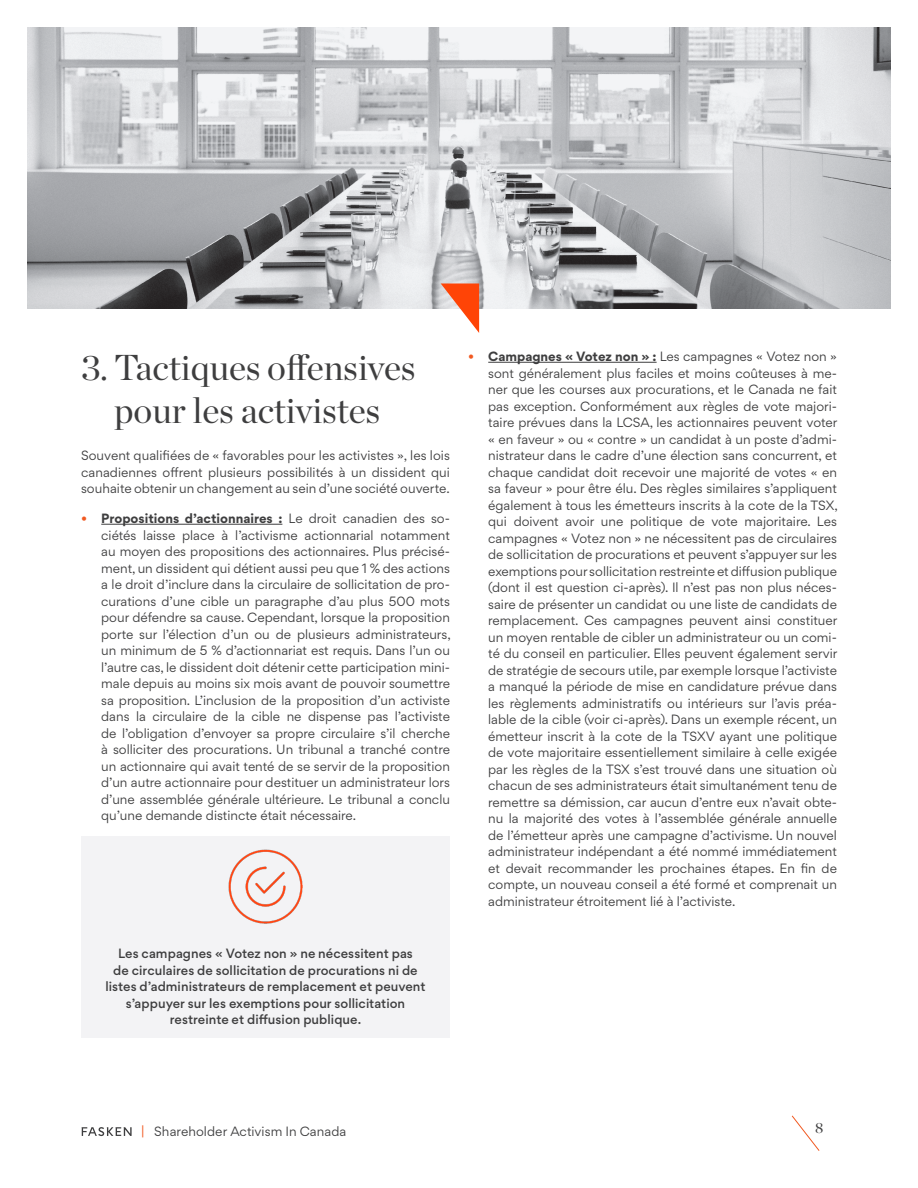
<style>
.page{position:relative;width:918px;height:1188px;background:#fff}
.page>*{position:absolute;margin:0;border:0;box-sizing:border-box;transform-origin:0 0}
.Title_1{font:36px/43.2px "Chronicle Display";color:#3e3e3f;text-align:center}
.t1{font:15px "Chronicle Display";color:#3e3e3f}
.Body{font:12px/16.5px "Gordita";color:#3e3e3f;text-align:justify}
.Blue_Footnote{font:500 12px/16.5px "Gordita";letter-spacing:.005em;color:#3e3e3f;text-align:center}
.s1{color:#f15921}
.s2{font-weight:700}
</style>
<div class="page">
<svg style="left:791px;top:1115px;width:29px;height:36px"></svg>
<svg style="left:81px;top:1127px;width:51px;height:9px"></svg>
<img style="left:27px;top:27px;width:864px;height:281px">
<hr style="left:101px;top:524px;width:181px;height:1px;background:#3e3e3f">
<div style="left:81px;top:836px;width:369px;height:202px;background:#f3f3f5"></div>
<img style="left:229px;top:850px;width:73px;height:74px">
<hr style="left:488px;top:362px;width:169px;height:1px;background:#3e3e3f">
<svg style="left:441px;top:284px;width:38px;height:49px"></svg>
<p class="Title_1" style="left:81px;top:343px;width:336px">3. Tactiques offensives pour les activistes</p>
<p class="Body" style="left:81px;top:447px;width:370px">Souvent qualifiées de « favorables pour les activistes », les lois canadiennes offrent plusieurs possibilités à un dissident qui souhaite obtenir un changement au sein d’une société ouverte.</p>
<p class="Body" style="left:101px;top:510px;width:351px;text-indent:-20px"><span class="s1">•</span> <span class="s2">Propositions d’actionnaires :</span> Le droit canadien des so&shy;ciétés laisse place à l’activisme actionnarial notamment au moyen des propositions des actionnaires. Plus précisé&shy;ment, un dissident qui détient aussi peu que 1 % des actions a le droit d’inclure dans la circulaire de sollicitation de pro&shy;curations d’une cible un paragraphe d’au plus 500 mots pour défendre sa cause. Cependant, lorsque la proposition porte sur l’élection d’un ou de plusieurs administrateurs, un minimum de 5 % d’actionnariat est requis. Dans l’un ou l’autre cas, le dissident doit détenir cette participation mini&shy;male depuis au moins six mois avant de pouvoir soumettre sa proposition. L’inclusion de la proposition d’un activiste dans la circulaire de la cible ne dispense pas l’activiste de l’obligation d’envoyer sa propre circulaire s’il cherche à solliciter des procurations. Un tribunal a tranché contre un actionnaire qui avait tenté de se servir de la proposition d’un autre actionnaire pour destituer un administrateur lors d’une assemblée générale ultérieure. Le tribunal a conclu qu’une demande distincte était nécessaire.</p>
<p class="Blue_Footnote" style="left:105px;top:945px;width:322px">Les campagnes « Votez non » ne nécessitent pas<br>de circulaires de sollicitation de procurations ni de listes d’administrateurs de remplacement et peuvent s’appuyer sur les exemptions pour sollicitation restreinte et diffusion publique.</p>
<p class="Body" style="left:488px;top:348px;width:351px;text-indent:-20px"><span class="s1">•</span> <span class="s2">Campagnes « Votez non » :</span> Les campagnes « Votez non » sont généralement plus faciles et moins coûteuses à me&shy;ner que les courses aux procurations, et le Canada ne fait pas exception. Conformément aux règles de vote majori&shy;taire prévues dans la LCSA, les actionnaires peuvent voter « en faveur » ou « contre » un candidat à un poste d’admi&shy;nistrateur dans le cadre d’une élection sans concurrent, et chaque candidat doit recevoir une majorité de votes « en sa faveur » pour être élu. Des règles similaires s’appliquent également à tous les émetteurs inscrits à la cote de la TSX, qui doivent avoir une politique de vote majoritaire. Les campagnes « Votez non » ne nécessitent pas de circulaires de sollicitation de procurations et peuvent s’appuyer sur les exemptions pour sollicitation restreinte et diffusion publique (dont il est question ci-après). Il n’est pas non plus néces&shy;saire de présenter un candidat ou une liste de candidats de remplacement. Ces campagnes peuvent ainsi constituer un moyen rentable de cibler un administrateur ou un comi&shy;té du conseil en particulier. Elles peuvent également servir de stratégie de secours utile, par exemple lorsque l’activiste a manqué la période de mise en candidature prévue dans les règlements administratifs ou intérieurs sur l’avis préa&shy;lable de la cible (voir ci-après). Dans un exemple récent, un émetteur inscrit à la cote de la TSXV ayant une politique de vote majoritaire essentiellement similaire à celle exigée par les règles de la TSX s’est trouvé dans une situation où chacun de ses administrateurs était simultanément tenu de remettre sa démission, car aucun d’entre eux n’avait obte&shy;nu la majorité des votes à l’assemblée générale annuelle de l’émetteur après une campagne d’activisme. Un nouvel administrateur indépendant a été nommé immédiatement et devait recommander les prochaines étapes. En fin de compte, un nouveau conseil a été formé et comprenait un administrateur étroitement lié à l’activiste.</p>
<p class="Body" style="left:141px;top:1123px;width:207px"><span class="s1">|</span> Shareholder Activism In Canada</p>
<p class="t1" style="left:815px;top:1116px;width:10px">8</p>
</div>
